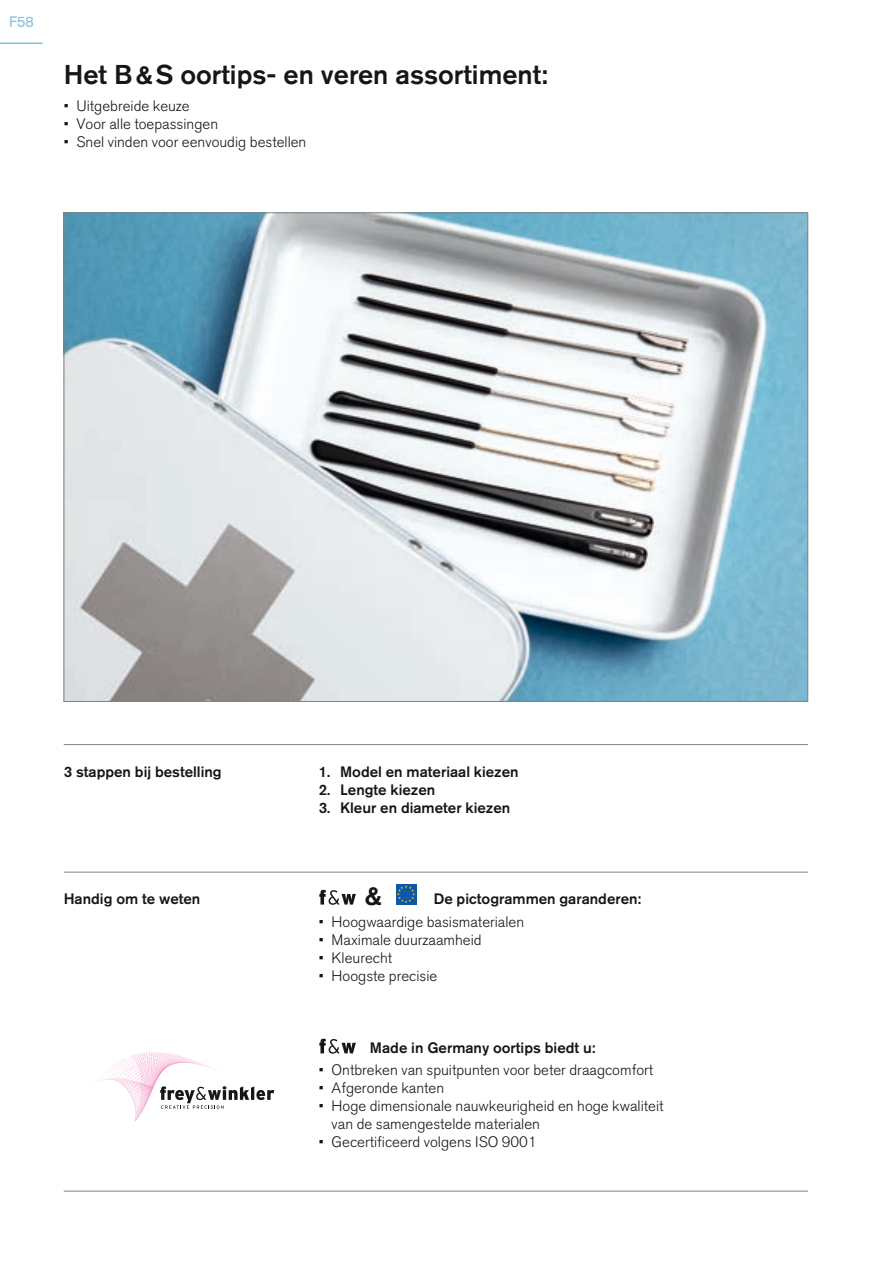
<style>
.page{position:relative;width:893px;height:1263px;background:#fff}
.page>*{position:absolute;margin:0;border:0;box-sizing:border-box;transform-origin:0 0}
.t1{font:500 27px "Akzidenz Grotesk Pro";color:#151616}
.t2{font:300 15px/18px "Akzidenz Grotesk Pro";color:#151616}
.t3{font:500 15px "Akzidenz Grotesk Pro";color:#151616}
.t4{font:15px "Akzidenz Grotesk Pro";color:#84c1d8}
</style>
<div class="page">
<hr style="left:0;top:42px;width:42px;height:2px;background:#84c1d8">
<img style="left:66px;top:215px;width:740px;height:485px">
<hr style="left:64px;top:744px;width:744px;height:1px;background:#818281">
<hr style="left:64px;top:872px;width:744px;height:1px;background:#818281">
<div style="left:396px;top:884px;width:20px;height:20px;background:#0e58a7"></div>
<svg style="left:397px;top:885px;width:18px;height:18px"></svg>
<hr style="left:64px;top:1191px;width:744px;height:1px;background:#818281">
<svg style="left:94px;top:1052px;width:180px;height:70px"></svg>
<svg style="left:319px;top:890px;width:37px;height:15px"></svg>
<svg style="left:319px;top:1039px;width:37px;height:14px"></svg>
<p class="t4" style="left:9px;top:12px;width:26px">F58</p>
<h1 class="t1" style="left:64px;top:57px;width:486px">Het B&amp;S oortips- en veren assortiment:</h1>
<p class="t2" style="left:64px;top:96px;width:127px">• Uitgebreide keuze</p>
<p class="t2" style="left:64px;top:114px;width:156px">• Voor alle toepassingen</p>
<p class="t2" style="left:64px;top:132px;width:244px">• Snel vinden voor eenvoudig bestellen</p>
<p class="t3" style="left:64px;top:762px;width:159px">3 stappen bij bestelling</p>
<p class="t3" style="left:64px;top:889px;width:138px">Handig om te weten</p>
<p class="t3" style="left:319px;top:762px;width:201px">1. Model en materiaal kiezen</p>
<p class="t3" style="left:319px;top:780px;width:118px">2. Lengte kiezen</p>
<p class="t3" style="left:319px;top:798px;width:193px">3. Kleur en diameter kiezen</p>
<h1 class="t1" style="left:364px;top:878px;width:19px">&amp;</h1>
<p class="t3" style="left:434px;top:889px;width:209px">De pictogrammen garanderen:</p>
<p class="t2" style="left:319px;top:912px;width:207px">• Hoogwaardige basismaterialen</p>
<p class="t2" style="left:319px;top:930px;width:164px">• Maximale duurzaamheid</p>
<p class="t2" style="left:319px;top:948px;width:75px">• Kleurecht</p>
<p class="t2" style="left:319px;top:966px;width:120px">• Hoogste precisie</p>
<p class="t3" style="left:370px;top:1038px;width:227px">Made in Germany oortips biedt u:</p>
<p class="t2" style="left:319px;top:1061px;width:336px">• Ontbreken van spuitpunten voor beter draagcomfort</p>
<p class="t2" style="left:319px;top:1079px;width:127px">• Afgeronde kanten</p>
<p class="t2" style="left:332px;top:1097px;width:333px;text-indent:-13px">• Hoge dimensionale nauwkeurigheid en hoge kwaliteit van de samengestelde materialen</p>
<p class="t2" style="left:319px;top:1133px;width:219px">• Gecertificeerd volgens ISO 9001</p>
</div>
